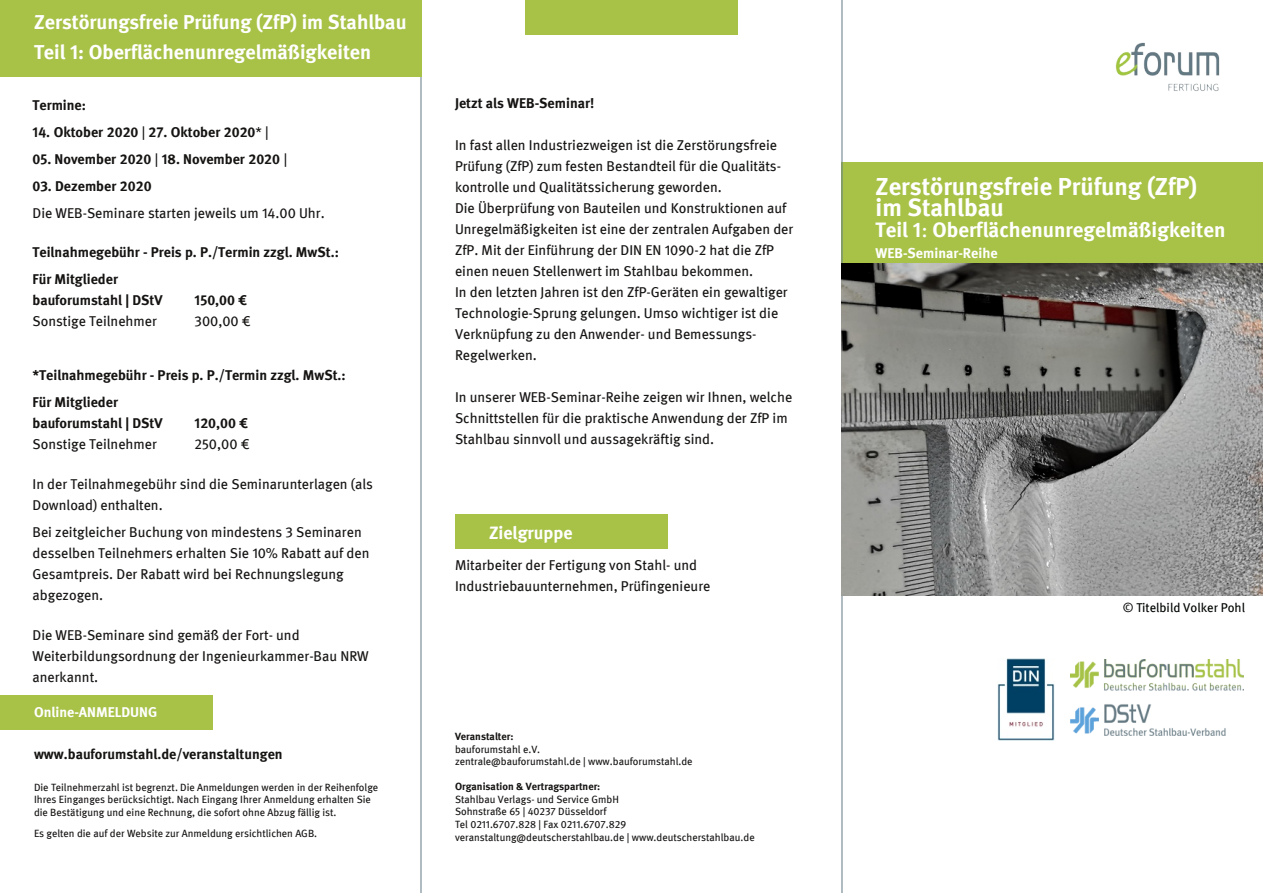
<style>
.page{position:relative;width:1263px;height:893px;background:#fff}
.page>*{position:absolute;margin:0;border:0;box-sizing:border-box;transform-origin:0 0}
.t1{font:700 24.75px/21px "Meta";color:#fff}
.t2{font:700 21px "Meta";color:#fff}
.t3{font:700 20.25px/30px "Meta";color:#fff}
.t4{font:700 18px "Meta";color:#fff}
.t5{font:14.25px/21px "Meta";color:#161413}
.t6{font:700 14.25px/27px "Meta";color:#161413}
.t7{font:700 14.25px "Meta";color:#fff}
.t8{font:14.25px "Meta Bold Caps Expert";color:#161413}
.t9{font:14.25px "Meta Book Caps Expert";color:#161413}
.t10{font:12.75px "Meta";color:#000501}
.t11{font:10.5px/12.6px "Meta";color:#161413}
.t12{font:700 10.5px "Meta";color:#161413}
.t13{font:10.5px "Meta Book Caps Expert";color:#161413}
.s1{font-family:"Meta Bold Caps Expert";font-weight:400}
.s2{font-weight:400}
.s3{font-family:"Meta Bold Caps Expert"}
.s4{font-weight:700}
.s5{font-family:"Meta Book Caps Expert"}
.s6{font-family:"Meta";font-weight:700}
.s7{font-family:"Meta"}
</style>
<div class="page">
<div style="left:841px;top:162px;width:421px;height:102px;background:#a8c248"></div>
<div style="left:525px;top:0;width:213px;height:34px;background:#a8c248"></div>
<img style="left:1116px;top:43px;width:103px;height:48px">
<hr style="left:421px;top:0;width:1px;height:893px;background:#617a84">
<hr style="left:842px;top:0;width:1px;height:893px;background:#617a84">
<div style="left:0;top:0;width:421px;height:77px;background:#a8c248"></div>
<div style="left:0;top:696px;width:213px;height:34px;background:#a8c248"></div>
<img style="left:841px;top:264px;width:421px;height:331px">
<div style="left:455px;top:514px;width:213px;height:35px;background:#a8c248"></div>
<img style="left:997px;top:659px;width:58px;height:82px">
<img style="left:1071px;top:659px;width:173px;height:76px">
<h3 class="t3" style="left:34px;top:8px;width:374px">Zerstörungsfreie Prüfung (ZfP) im Stahlbau<br>Teil <span class="s1">1</span>: Oberflächenunregelmäßigkeiten</h3>
<p class="t6" style="left:33px;top:92px;width:55px">Termine:</p>
<p class="t6" style="left:33px;top:119px;width:238px"><span class="s1">14</span>. Oktober <span class="s1">2020</span> <span class="s2">|</span> <span class="s1">27</span>. Oktober <span class="s1">2020</span><span class="s2">* |</span></p>
<p class="t6" style="left:33px;top:146px;width:256px"><span class="s1">05</span>. November <span class="s1">2020</span> <span class="s2">|</span> <span class="s1">18</span>. November <span class="s1">2020</span> <span class="s2">|</span></p>
<p class="t5" style="left:33px;top:173px;width:294px;line-height:27px"><span class="s3">03</span><span class="s4">. Dezember</span> <span class="s3">2020<br></span>Die WEB-Seminare starten jeweils um <span class="s5">14</span>.<span class="s5">00</span> Uhr.</p>
<p class="t6" style="left:33px;top:240px;width:308px">Teilnahmegebühr - Preis p. P./Termin zzgl. MwSt.:<br>Für Mitglieder</p>
<p class="t6" style="left:33px;top:288px;width:131px">bauforumstahl | DStV</p>
<p class="t8" style="left:195px;top:295px;width:54px">150<span class="s6">,</span>00 <span class="s6">€</span></p>
<p class="t5" style="left:33px;top:312px;width:126px">Sonstige Teilnehmer</p>
<p class="t9" style="left:195px;top:316px;width:58px">300<span class="s7">,</span>00 <span class="s7">€</span></p>
<p class="t6" style="left:33px;top:363px;width:315px">*Teilnahmegebühr - Preis p. P./Termin zzgl. MwSt.:<br>Für Mitglieder</p>
<p class="t6" style="left:33px;top:411px;width:131px">bauforumstahl | DStV</p>
<p class="t8" style="left:195px;top:418px;width:55px">120<span class="s6">,</span>00 <span class="s6">€</span></p>
<p class="t5" style="left:33px;top:435px;width:126px">Sonstige Teilnehmer</p>
<p class="t9" style="left:195px;top:439px;width:57px">250<span class="s7">,</span>00 <span class="s7">€</span></p>
<p class="t5" style="left:33px;top:474px;width:342px">In der Teilnahmegebühr sind die Seminarunterlagen (als<br>Download) enthalten.</p>
<p class="t5" style="left:33px;top:522px;width:338px">Bei zeitgleicher Buchung von mindestens <span class="s5">3</span> Seminaren desselben Teilnehmers erhalten Sie <span class="s5">10</span>% Rabatt auf den Gesamtpreis. Der Rabatt wird bei Rechnungslegung abgezogen.</p>
<p class="t5" style="left:33px;top:625px;width:338px">Die WEB-Seminare sind gemäß der Fort- und<br>Weiterbildungsordnung der Ingenieurkammer-Bau NRW anerkannt.</p>
<p class="t7" style="left:34px;top:706px;width:125px">Online-ANMELDUNG</p>
<p class="t6" style="left:34px;top:742px;width:250px">www.bauforumstahl.de/veranstaltungen</p>
<p class="t11" style="left:34px;top:781px;width:346px">Die Teilnehmerzahl ist begrenzt. Die Anmeldungen werden in der Reihenfolge<br>Ihres Einganges berücksichtigt. Nach Eingang Ihrer Anmeldung erhalten Sie die Bestätigung und eine Rechnung, die sofort ohne Abzug fällig ist.</p>
<p class="t11" style="left:34px;top:827px;width:285px">Es gelten die auf der Website zur Anmeldung ersichtlichen AGB.</p>
<p class="t6" style="left:455px;top:91px;width:141px">Jetzt als WEB-Seminar!</p>
<p class="t5" style="left:455px;top:136px;width:340px">In fast allen Industriezweigen ist die Zerstörungsfreie Prüfung (ZfP) zum festen Bestandteil für die Qualitäts&shy;kontrolle und Qualitätssicherung geworden.<br>Die Überprüfung von Bauteilen und Konstruktionen auf Unregelmäßigkeiten ist eine der zentralen Aufgaben der ZfP. Mit der Einführung der DIN EN <span class="s5">1090</span>-<span class="s5">2</span> hat die ZfP einen neuen Stellenwert im Stahlbau bekommen.<br>In den letzten Jahren ist den ZfP-Geräten ein gewaltiger Technologie-Sprung gelungen. Umso wichtiger ist die Verknüpfung zu den Anwender- und Bemessungs-Regelwerken.</p>
<p class="t5" style="left:455px;top:388px;width:339px">In unserer WEB-Seminar-Reihe zeigen wir Ihnen, welche<br>Schnittstellen für die praktische Anwendung der ZfP im<br>Stahlbau sinnvoll und aussagekräftig sind.</p>
<p class="t4" style="left:489px;top:525px;width:85px">Zielgruppe</p>
<p class="t5" style="left:455px;top:556px;width:257px">Mitarbeiter der Fertigung von Stahl- und<br>Industriebauunternehmen, Prüfingenieure</p>
<p class="t12" style="left:455px;top:732px;width:60px">Veranstalter:</p>
<p class="t11" style="left:455px;top:743px;width:239px">bauforumstahl e.V.<br>zentrale@bauforumstahl.de | www.bauforumstahl.de</p>
<p class="t12" style="left:455px;top:782px;width:147px">Organisation &amp; Vertragspartner:</p>
<p class="t11" style="left:455px;top:793px;width:165px">Stahlbau Verlags- und Service GmbH<br>Sohnstraße <span class="s5">65</span> | <span class="s5">40237</span> Düsseldorf</p>
<p class="t13" style="left:455px;top:820px;width:173px"><span class="s7">Tel</span> 0211<span class="s7">.</span>6707<span class="s7">.</span>828 <span class="s7">| Fax</span> 0211<span class="s7">.</span>6707<span class="s7">.</span>829</p>
<p class="t11" style="left:455px;top:831px;width:301px">veranstaltung@deutscherstahlbau.de | www.deutscherstahlbau.de</p>
<h1 class="t1" style="left:875px;top:177px;width:323px">Zerstörungsfreie Prüfung (ZfP) im Stahlbau</h1>
<h2 class="t2" style="left:875px;top:221px;width:351px">Teil <span class="s1">1</span><span class="s2">:</span> Oberflächenunregelmäßigkeiten</h2>
<p class="t7" style="left:875px;top:247px;width:124px">WEB-Seminar-Reihe</p>
<p class="t10" style="left:1123px;top:602px;width:124px">© Titelbild Volker Pohl</p>
</div>
